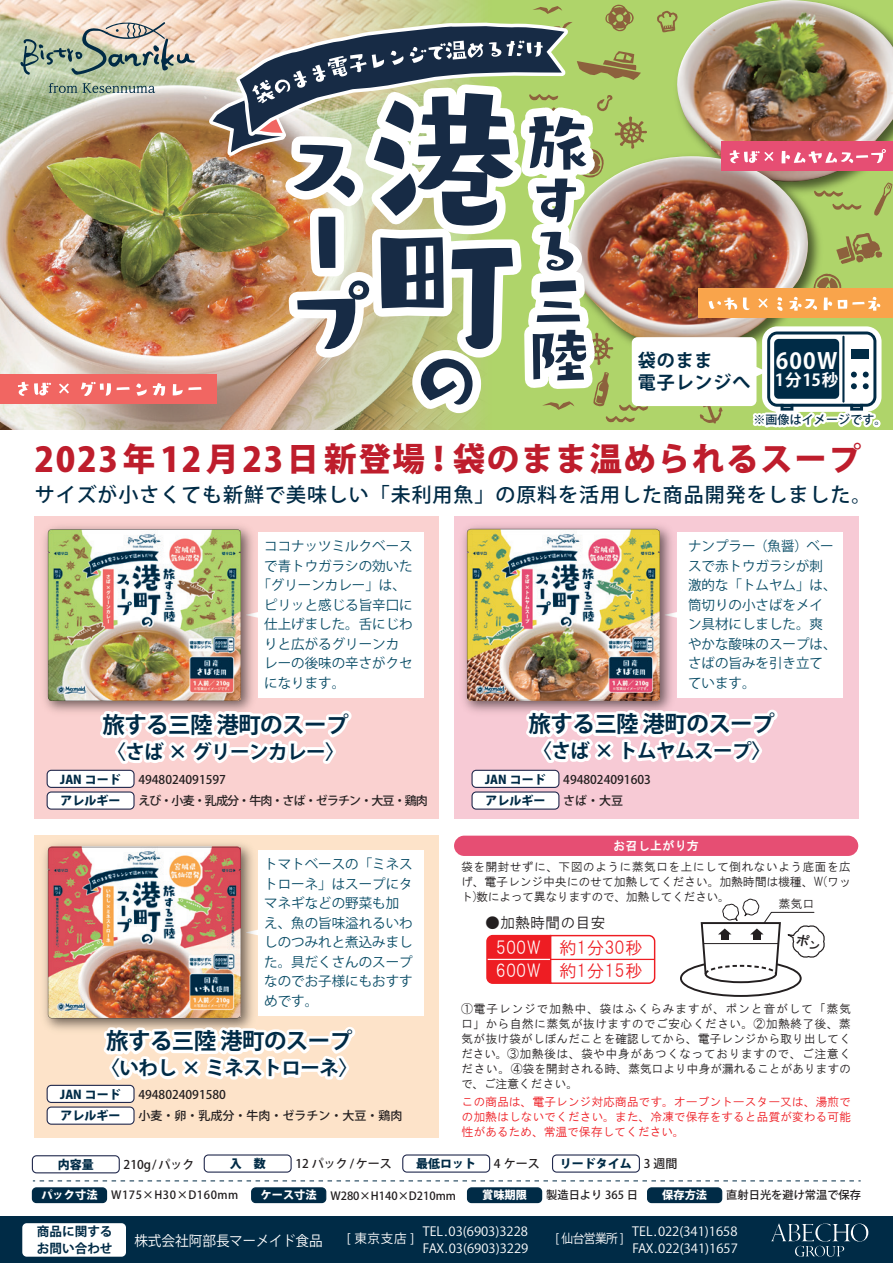
<style>
.page{position:relative;width:893px;height:1263px;background:#fff}
.page>*{position:absolute;margin:0;border:0;box-sizing:border-box;transform-origin:0 0}
.t1{font:800 32.55px "Koz Go Pr 6 N";letter-spacing:.05em;color:#be1d2c}
.t2{font:700 22.5px "Koz Go Pr 6 N";letter-spacing:-.025em;color:#002b46}
.t3{font:700 22.05px "Koz Go Pr 6 N";color:#fff}
.t4{font:500 19.95px "Koz Go Pr 6 N";letter-spacing:.05em;color:#002b46}
.t5{font:700 19.5px "Koz Go Pr 6 N";letter-spacing:-.025em;color:#002b46}
.t6{font:700 18px/22.5px "Koz Go Pr 6 N";letter-spacing:.05em;color:#002b46}
.t7{font:17.55px/23.5px "HGS Gothic M";color:#ee1d23}
.t8{font:700 16.5px "Koz Go Pr 6 N";letter-spacing:.05em;color:#fff}
.t9{font:15px "HGS Gothic M";color:#231f20}
.t10{font:14.1px "Koz Go Pr 6 N";color:#fff;scale:.96 1}
.t11{font:13.5px/19.5px "Koz Go Pr 6 N";color:#094c66}
.t12{font:12.6px "Koz Go Pr 6 N";color:#fff}
.t13{font:700 12.6px/17.2px "Koz Go Pr 6 N";color:#002b46}
.t14{font:12.6px "Koz Go Pr 6 N";color:#fff;scale:.93 1}
.t15{font:12px/15px "HGS Gothic M";letter-spacing:-.025em;color:#231f20;text-align:justify}
.t16{font:500 12px "Koz Go Pr 6 N";color:#231f20}
.t17{font:12px/15px "HGS Gothic M";letter-spacing:-.015em;color:#ee1d23;text-align:justify}
.t18{font:800 12px "Koz Go Pr 6 N";color:#002b46}
.t19{font:500 12px "Koz Go Pr 6 N";letter-spacing:-.075em;color:#231f20}
.t20{font:500 12px "Koz Go Pro";letter-spacing:.01em;color:#002b46}
.t21{font:12px "HGS Gothic E";letter-spacing:.025em;color:#fff}
.t22{font:500 11.25px "Koz Go Pr 6 N";color:#231f20}
.t23{font:500 11.25px "Koz Go Pr 6 N";letter-spacing:.05em;color:#231f20}
.t24{font:800 11.25px "Koz Go Pr 6 N";color:#fff}
.s1{font-size:33.9px}
.s2{color:#fff}
.s3{font-weight:500;color:#231f20}
.s4{font-weight:800;color:#fff}
</style>
<div class="page">
<div style="left:34px;top:835px;width:405px;height:302px;background:#fde3c9"></div>
<svg style="left:32px;top:1187px;width:75px;height:16px"></svg>
<svg style="left:467px;top:1187px;width:75px;height:16px"></svg>
<svg style="left:647px;top:1187px;width:75px;height:16px"></svg>
<svg style="left:251px;top:1187px;width:75px;height:16px"></svg>
<svg style="left:32px;top:1155px;width:88px;height:18px"></svg>
<svg style="left:204px;top:1154px;width:88px;height:19px"></svg>
<svg style="left:402px;top:1154px;width:88px;height:19px"></svg>
<svg style="left:552px;top:1154px;width:88px;height:19px"></svg>
<svg style="left:33px;top:1180px;width:828px;height:1px"></svg>
<div style="left:0;top:1217px;width:893px;height:46px;background:#002b46"></div>
<div style="left:22px;top:1223px;width:104px;height:34px;background:#fff;border-radius:4px"></div>
<svg style="left:771px;top:1223px;width:97px;height:33px"></svg>
<img style="left:0;top:0;width:18px;height:429px">
<div style="left:0;top:375px;width:217px;height:29px;background:#f16662"></div>
<img style="left:18px;top:0;width:874px;height:1125px">
<h3 class="t6" style="left:638px;top:349px;width:114px">袋のまま<br>電子レンジへ</h3>
<h3 class="t3" style="left:776px;top:349px;width:63px">600W</h3>
<h3 class="t8" style="left:775px;top:371px;width:65px">1分15秒</h3>
<p class="t20" style="left:753px;top:412px;width:135px">※画像はイメージです。</p>
<h1 class="t1" style="left:34px;top:441px;width:828px"><span class="s1">2023</span>年<span class="s1">12</span>月<span class="s1">23</span>日 新登場！袋のまま温められるスープ</h1>
<h3 class="t4" style="left:35px;top:483px;width:838px">サイズが小さくても新鮮で美味しい「未利用魚」の原料を活用した商品開発をしました。</h3>
<p class="t11" style="left:264px;top:537px;width:150px">ココナッツミルクベース</p>
<p class="t11" style="left:264px;top:556px;width:150px">で青トウガラシの効いた</p>
<p class="t11" style="left:257px;top:576px;width:150px">「グリーンカレー」は、</p>
<p class="t11" style="left:264px;top:595px;width:150px">ピリッと感じる旨辛口に</p>
<p class="t11" style="left:264px;top:615px;width:150px">仕上げました。舌にじわ</p>
<p class="t11" style="left:264px;top:634px;width:136px">りと広がるグリーンカ</p>
<p class="t11" style="left:264px;top:654px;width:150px">レーの後味の辛さがクセ</p>
<p class="t11" style="left:264px;top:673px;width:82px">になります。</p>
<h2 class="t2" style="left:102px;top:712px;width:248px">旅する三陸 港町のスープ</h2>
<h3 class="t5" style="left:106px;top:741px;width:240px">〈さば × グリーンカレー〉</h3>
<p class="t18" style="left:60px;top:772px;width:62px">JAN コード</p>
<p class="t16" style="left:138px;top:772px;width:89px">4948024091597</p>
<p class="t18" style="left:61px;top:794px;width:61px">アレルギー</p>
<p class="t19" style="left:138px;top:794px;width:291px">えび・小麦・乳成分・牛肉・さば・ゼラチン・大豆・鶏肉</p>
<p class="t11" style="left:264px;top:855px;width:150px">トマトベースの「ミネストローネ」はスープにタマネギなどの野菜も加え、魚の旨味溢れるいわしのつみれと煮込みました。具だくさんのスープなのでお子様にもおすすめです。</p>
<h2 class="t2" style="left:106px;top:1028px;width:248px">旅する三陸 港町のスープ</h2>
<h3 class="t5" style="left:101px;top:1057px;width:259px">〈いわし × ミネストローネ〉</h3>
<p class="t18" style="left:60px;top:1087px;width:62px">JAN コード</p>
<p class="t16" style="left:138px;top:1087px;width:89px">4948024091580</p>
<p class="t18" style="left:61px;top:1109px;width:61px">アレルギー</p>
<p class="t16" style="left:138px;top:1109px;width:265px">小麦・卵・乳成分・牛肉・ゼラチン・大豆・鶏肉</p>
<p class="t11" style="left:688px;top:537px;width:150px">ナンプラー（魚醤）ベースで赤トウガラシが刺激的な「トムヤム」は、筒切りの小さばをメイン具材にしました。爽やかな酸味のスープは、さばの旨みを引き立てています。</p>
<h2 class="t2" style="left:528px;top:711px;width:248px">旅する三陸 港町のスープ</h2>
<h3 class="t5" style="left:532px;top:740px;width:240px">〈さば × トムヤムスープ〉</h3>
<p class="t18" style="left:485px;top:772px;width:62px">JAN コード</p>
<p class="t16" style="left:563px;top:772px;width:89px">4948024091603</p>
<p class="t18" style="left:485px;top:794px;width:61px">アレルギー</p>
<p class="t16" style="left:563px;top:794px;width:61px">さば・大豆</p>
<p class="t21" style="left:613px;top:839px;width:87px">お召し上がり方</p>
<p class="t15" style="left:461px;top:859px;width:392px">袋を開封せずに、下図のように蒸気口を上にして倒れないよう底面を広げ、電子レンジ中央にのせて加熱してください。加熱時間は機種、W(ワット)数によって異なりますので、加熱してください。</p>
<p class="t15" style="left:779px;top:896px;width:37px">蒸気口</p>
<p class="t9" style="left:485px;top:915px;width:122px">●加熱時間の目安</p>
<h3 class="t7" style="left:496px;top:936px;width:148px"><span class="s2">500W</span> 約1分30秒<br><span class="s2">600W</span> 約1分15秒</h3>
<p class="t15" style="left:461px;top:1001px;width:392px">①電子レンジで加熱中、袋はふくらみますが、ポンと音がして「蒸気口」から自然に蒸気が抜けますのでご安心ください。②加熱終了後、蒸気が抜け袋がしぼんだことを確認してから、電子レンジから取り出してください。③加熱後は、袋や中身があつくなっておりますので、ご注意ください。④袋を開封される時、蒸気口より中身が漏れることがありますので、ご注意ください。</p>
<p class="t17" style="left:462px;top:1094px;width:391px">この商品は、電子レンジ対応商品です。オーブントースター又は、湯煎での加熱はしないでください。また、冷凍で保存をすると品質が変わる可能性があるため、常温で保存してください。</p>
<p class="t18" style="left:58px;top:1158px;width:37px">内容量</p>
<p class="t16" style="left:124px;top:1158px;width:72px">210g/パック</p>
<p class="t18" style="left:230px;top:1157px;width:37px">入　数</p>
<p class="t16" style="left:295px;top:1157px;width:98px">12 パック/ケース</p>
<p class="t18" style="left:416px;top:1157px;width:61px">最低ロット</p>
<p class="t16" style="left:494px;top:1157px;width:47px">4 ケース</p>
<p class="t18" style="left:560px;top:1157px;width:119px">リードタイム <span class="s3">3 週間</span></p>
<p class="t23" style="left:41px;top:1189px;width:199px"><span class="s4">パック寸法</span> W175×H30×D160mm</p>
<p class="t22" style="left:261px;top:1189px;width:197px"><span class="s4">ケース寸法</span> W280×H140×D210mm</p>
<p class="t24" style="left:482px;top:1188px;width:46px">賞味期限</p>
<p class="t22" style="left:546px;top:1189px;width:93px">製造日より 365 日</p>
<p class="t24" style="left:662px;top:1188px;width:46px">保存方法</p>
<p class="t22" style="left:726px;top:1189px;width:136px">直射日光を避け常温で保存</p>
<p class="t13" style="left:37px;top:1223px;width:77px">商品に関するお問い合わせ</p>
<p class="t10" style="left:134px;top:1232px;width:198px">株式会社阿部長マーメイド食品</p>
<p class="t12" style="left:347px;top:1231px;width:69px">[ 東京支店 ]</p>
<p class="t12" style="left:423px;top:1224px;width:107px">TEL.03(6903)3228</p>
<p class="t12" style="left:632px;top:1224px;width:107px">TEL.022(341)1658</p>
<p class="t14" style="left:556px;top:1231px;width:75px">[ 仙台営業所 ]</p>
<p class="t12" style="left:423px;top:1241px;width:107px">FAX.03(6903)3229</p>
<p class="t12" style="left:632px;top:1241px;width:107px">FAX.022(341)1657</p>
</div>
